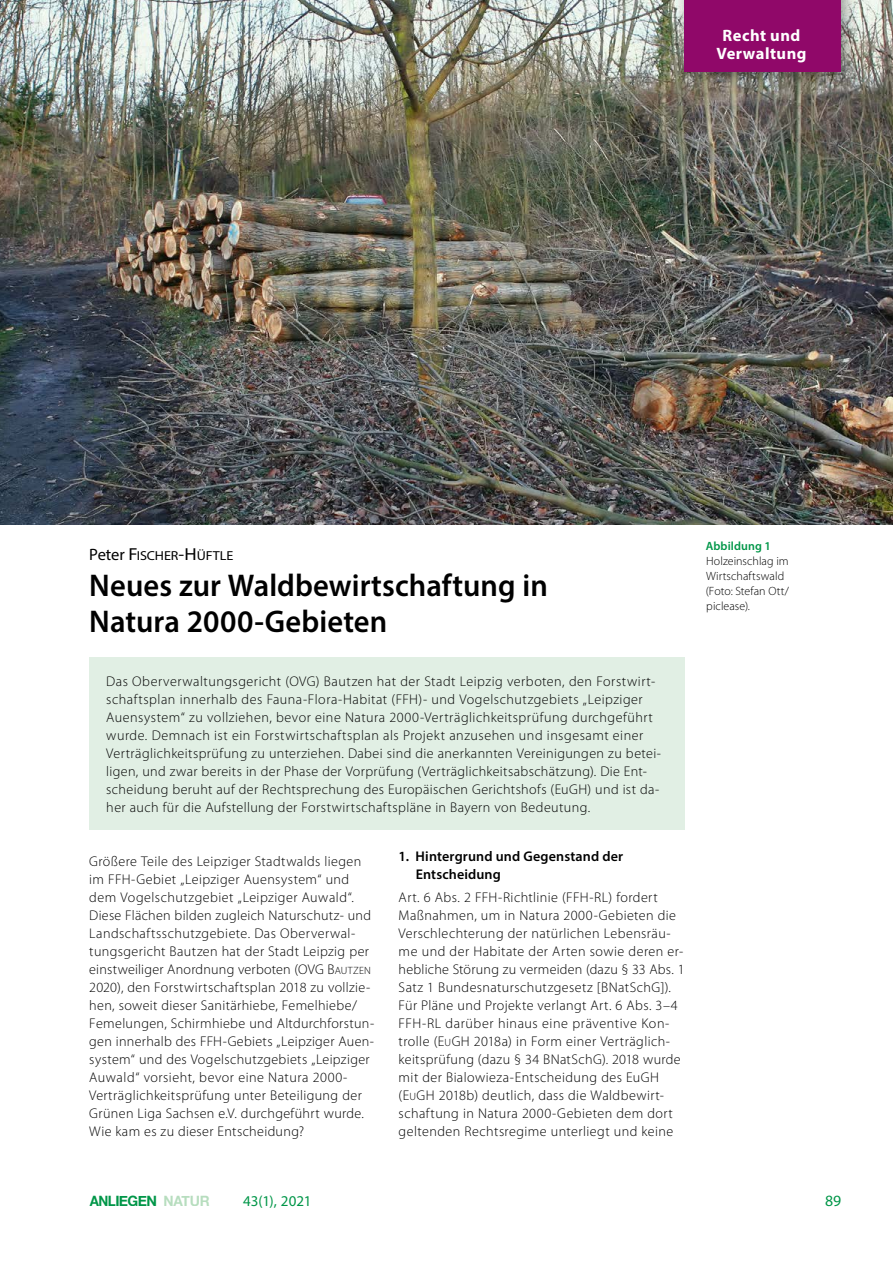
<style>
.page{position:relative;width:893px;height:1263px;background:#fff}
.page>*{position:absolute;margin:0;border:0;box-sizing:border-box;transform-origin:0 0}
.H__Haupttitel{font:600 31.5px/36px "Myriad Pro";color:#000}
.t1{font:700 16.5px/18px "Myriad Pro";letter-spacing:.03em;color:#fff;text-align:center}
.t2{font:15.75px "Myriad Pro";color:#009648}
.t3{font:15px "Myriad Pro";color:#009648}
.t4{font:700 14.25px "Helvetica Neue";letter-spacing:-.035em;color:#009648;scale:.94 1}
.P__Fließtext_2Sp{font:300 14.1px/18px "Myriad Pro";letter-spacing:.03em;color:#000}
.H1__Headline_Fliess{font:600 14.1px/18px "Myriad Pro";letter-spacing:.01em;color:#000}
.Autor{font:13.05px "Myriad Pro";letter-spacing:-.01em;color:#000;scale:1.08 1}
.Bildlegende_linksbün{font:300 12px/15px "Myriad Pro";letter-spacing:.005em;color:#000}
.Bildlegende_Headline{font:600 12px "Myriad Pro";letter-spacing:.01em;color:#009648}
.s1{font-size:16.5px}
.s2{font-size:17.4px}
.s3{font-style:inherit}
.s4{font-size:10.65px}
.s5{color:rgb(111 188 126/.5)}
</style>
<div class="page">
<img style="left:0;top:0;width:893px;height:524px">
<div style="left:89px;top:657px;width:596px;height:173px;background:#e1efe4"></div>
<div style="left:674px;top:0;width:184px;height:88px;background:#000;opacity:.4"></div>
<div style="left:685px;top:0;width:156px;height:71px;background:#900869"></div>
<p class="t1" style="left:716px;top:26px;width:92px">Recht und<br>Verwaltung</p>
<p class="Autor" style="left:89px;top:547px;width:135px"><span class="s1">Peter</span> <span class="s2">F</span>ISCHER<span class="s2">-H</span> ÜFTLE</p>
<p class="H__Haupttitel" style="left:89px;top:566px;width:460px">Neues zur Waldbewirtschaftung in<br>Natura 2000-Gebieten</p>
<p class="P__Fließtext_2Sp" style="left:106px;top:672px;width:555px">Das Oberverwaltungsgericht (OVG) Bautzen hat der Stadt Leipzig verboten, den Forstwirt&shy;schaftsplan innerhalb des Fauna-Flora-Habitat (FFH)- und Vogelschutzgebiets „Leipziger Auensystem“ zu vollziehen, bevor eine Natura 2000-Verträglichkeitsprüfung durchgeführt wurde. Demnach ist ein Forstwirtschaftsplan als Projekt anzusehen und insgesamt einer Verträglichkeitsprüfung zu unterziehen. Dabei sind die anerkannten Vereinigungen zu betei&shy;ligen, und zwar bereits in der Phase der Vorprüfung (Verträglichkeitsabschätzung). Die Ent&shy;scheidung beruht auf der Rechtsprechung des Europäischen Gerichtshofs (EuGH) und ist da&shy;her auch für die Aufstellung der Forstwirtschaftspläne in Bayern von Bedeutung.</p>
<p class="P__Fließtext_2Sp" style="left:89px;top:852px;width:286px">Größere Teile des Leipziger Stadtwalds liegen im FFH-Gebiet „Leipziger Auensystem“ und dem Vogelschutzgebiet „Leipziger Auwald“.<br>Diese Flächen bilden zugleich Naturschutz- und Landschaftsschutzgebiete. Das Oberverwal&shy;tungsgericht Bautzen hat der Stadt Leipzig per einstweiliger Anordnung verboten (OVG <span class="s3">B</span><span class="s4">AUTZEN </span>2020), den Forstwirtschaftsplan 2018 zu vollzie&shy;hen, soweit dieser Sanitärhiebe, Femelhiebe/ Femelungen, Schirmhiebe und Altdurchforstun&shy;gen innerhalb des FFH-Gebiets „Leipziger Auen&shy;system“ und des Vogelschutzgebiets „Leipziger Auwald“ vorsieht, bevor eine Natura 2000- Verträglichkeitsprüfung unter Beteiligung der Grünen Liga Sachsen e.V. durchgeführt wurde.<br>Wie kam es zu dieser Entscheidung?</p>
<h1 class="H1__Headline_Fliess" style="left:416px;top:847px;width:209px;text-indent:-17px">1. Hintergrund und Gegenstand der<br>Entscheidung</h1>
<p class="P__Fließtext_2Sp" style="left:399px;top:888px;width:287px">Art. 6 Abs. 2 FFH-Richtlinie (FFH-RL) fordert Maßnahmen, um in Natura 2000-Gebieten die Verschlechterung der natürlichen Lebensräu&shy;me und der Habitate der Arten sowie deren er&shy;hebliche Störung zu vermeiden (dazu § 33 Abs. 1<br>Satz 1 Bundesnaturschutzgesetz [BNatSchG]).<br>Für Pläne und Projekte verlangt Art. 6 Abs. 3–4<br>FFH-RL darüber hinaus eine präventive Kon&shy;trolle (<span class="s3">E</span><span class="s4">U</span><span class="s3">GH</span> 2018a) in Form einer Verträglich&shy;keitsprüfung (dazu § 34 BNatSchG). 2018 wurde mit der Bialowieza-Entscheidung des EuGH (<span class="s3">E</span><span class="s4">U</span><span class="s3">GH</span> 2018b) deutlich, dass die Waldbewirt&shy;schaftung in Natura 2000-Gebieten dem dort geltenden Rechtsregime unterliegt und keine</p>
<p class="Bildlegende_Headline" style="left:706px;top:538px;width:67px">Abbildung 1</p>
<p class="Bildlegende_linksbün" style="left:706px;top:553px;width:85px">Holzeinschlag im<br>Wirtschaftswald (Foto: Stefan Ott/ piclease).</p>
<p class="t4" style="left:90px;top:1189px;width:129px">ANLIEGEN <span class="s5">NATUR</span></p>
<p class="t3" style="left:243px;top:1191px;width:70px">43(1), 2021</p>
<p class="t2" style="left:825px;top:1191px;width:18px">89</p>
</div>
